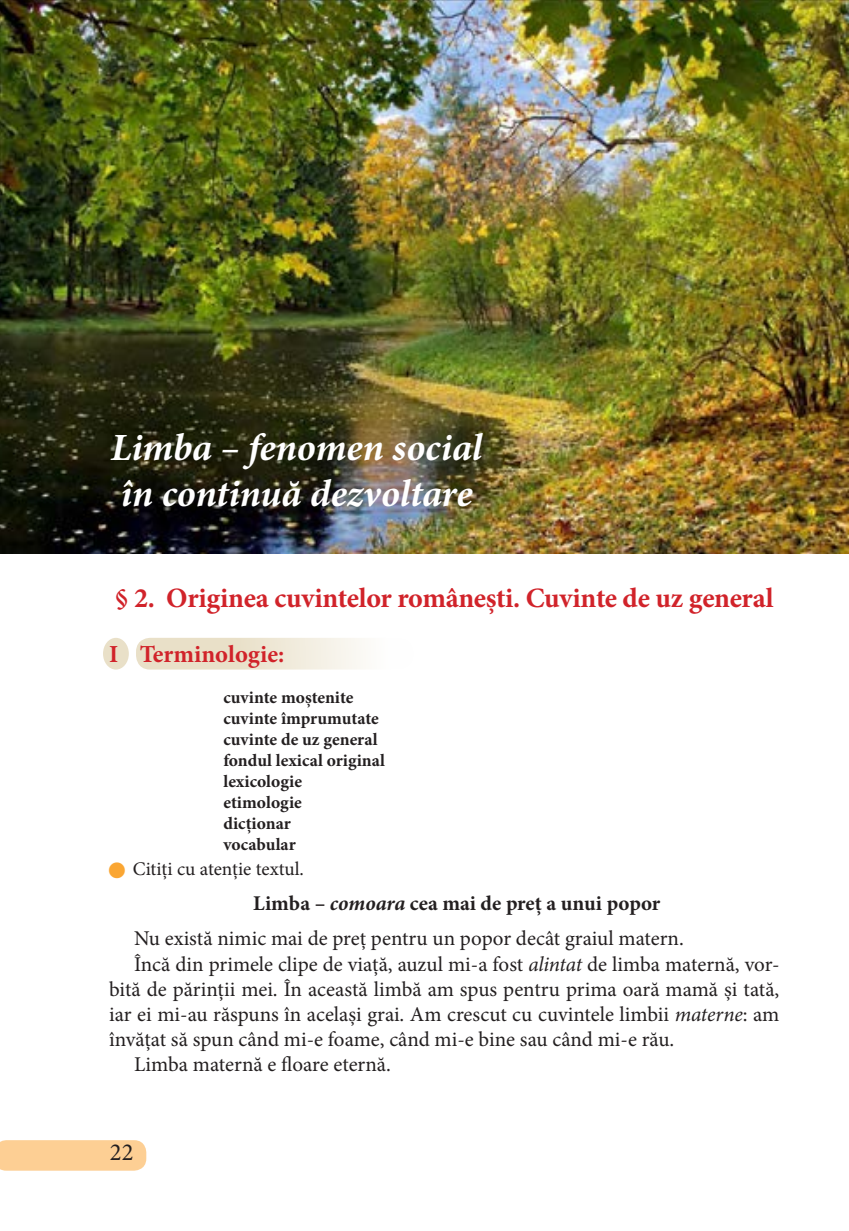
<style>
.page{position:relative;width:849px;height:1231px;background:#fff}
.page>*{position:absolute;margin:0;border:0;box-sizing:border-box;transform-origin:0 0}
.rozdil_nazva{font:italic 700 38.5px "Minion Pro";letter-spacing:-.005em;color:#fff}
.paragraf{font:700 28px "Minion Pro";letter-spacing:-.01em;color:#d1232a}
.nazva14{font:700 24.5px "Minion Pro";color:#d1232a}
.rozdil_nazva-2{font:24.5px "Minion Pro";color:#231f20}
.t1{font:21px/25.2px "Minion Pro";color:#231f20;text-align:justify}
.t2{font:700 21px "Minion Pro";color:#231f20}
.t3{font:19.25px "Minion Pro";color:#231f20}
.t4{font:700 17.5px "Minion Pro";color:#231f20}
.s1{color:#faa633}
.s2{font-style:italic}
</style>
<div class="page">
<div style="left:136px;top:637px;width:278px;height:32px;background:linear-gradient(to right,#e4d8ba,#fefdfd);border-radius:14px"></div>
<div style="left:103px;top:637px;width:26px;height:32px;background:#e9e0c8;border-radius:50%"></div>
<img style="left:0;top:0;width:848px;height:553px">
<div style="left:0;top:1140px;width:146px;height:30px;background:#fdcf94"></div>
<p class="rozdil_nazva" style="left:111px;top:420px;width:373px">Limba – fenomen social</p>
<p class="rozdil_nazva" style="left:121px;top:466px;width:353px">în continuă dezvoltare</p>
<p class="paragraf" style="left:115px;top:578px;width:659px">§ 2. Originea cuvintelor românești. Cuvinte de uz general</p>
<p class="nazva14" style="left:109px;top:637px;width:177px">I Terminologie:</p>
<p class="t4" style="left:223px;top:685px;width:131px">cuvinte moștenite</p>
<p class="t4" style="left:223px;top:706px;width:157px">cuvinte împrumutate</p>
<p class="t4" style="left:223px;top:727px;width:156px">cuvinte de uz general</p>
<p class="t4" style="left:223px;top:748px;width:163px">fondul lexical original</p>
<p class="t4" style="left:223px;top:769px;width:80px">lexicologie</p>
<p class="t4" style="left:223px;top:790px;width:80px">etimologie</p>
<p class="t4" style="left:223px;top:811px;width:69px">dicționar</p>
<p class="t4" style="left:223px;top:832px;width:74px">vocabular</p>
<p class="t3" style="left:109px;top:856px;width:196px"><span class="s1">■</span> Citiți cu atenție textul.</p>
<p class="t2" style="left:253px;top:888px;width:408px">Limba – <span class="s2">comoara</span> cea mai de preț a unui popor</p>
<p class="t1" style="left:134px;top:926px;width:551px">Nu există nimic mai de preț pentru un popor decât graiul matern.</p>
<p class="t1" style="left:109px;top:951px;width:671px;text-indent:25px">Încă din primele clipe de viață, auzul mi-a fost <span class="s2">alintat</span> de limba maternă, vor&shy;bită de părinții mei. În această limbă am spus pentru prima oară mamă și tată, iar ei mi-au răspuns în același grai. Am crescut cu cuvintele limbii <span class="s2">materne</span>: am învățat să spun când mi-e foame, când mi-e bine sau când mi-e rău.</p>
<p class="t1" style="left:134px;top:1052px;width:258px">Limba maternă e floare eternă.</p>
<p class="rozdil_nazva-2" style="left:110px;top:1135px;width:25px">22</p>
</div>
